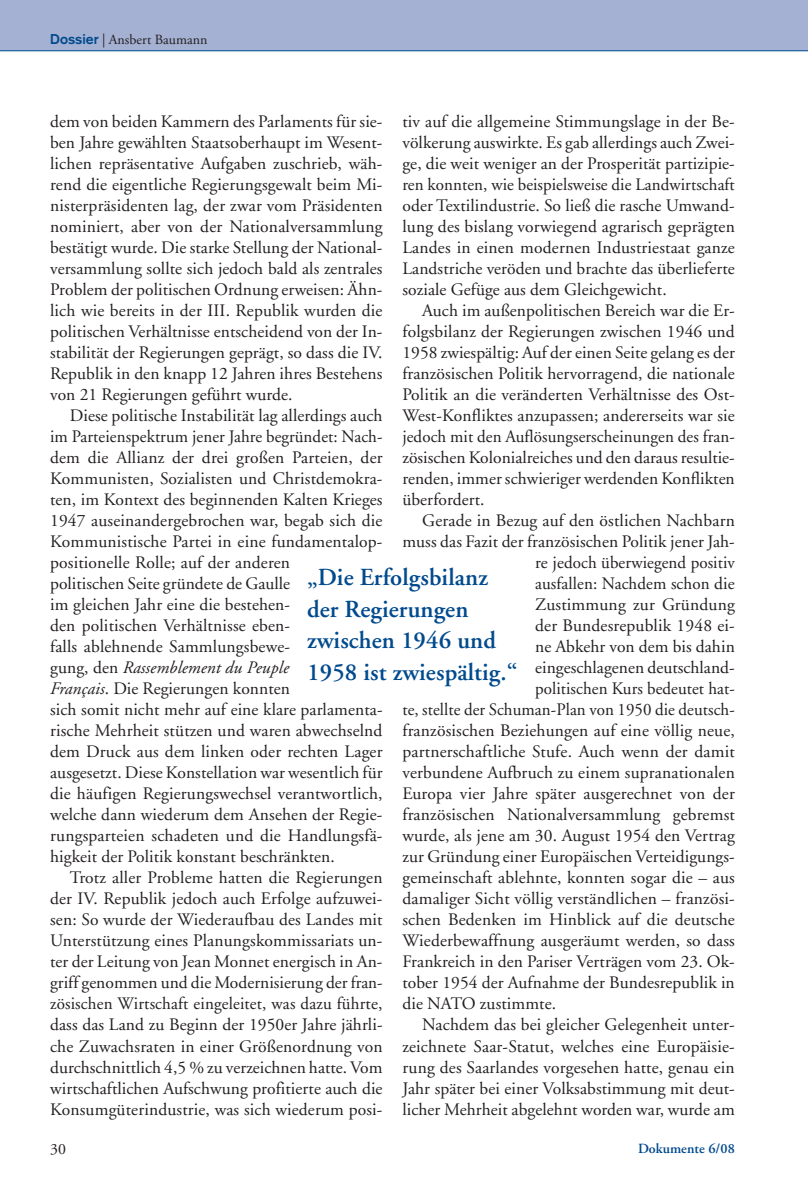
<style>
.page{position:relative;width:808px;height:1191px;background:#fff}
.page>*{position:absolute;margin:0;border:0;box-sizing:border-box;transform-origin:0 0}
.t1{font:600 24.5px/31.5px "Adobe Garamond";letter-spacing:.005em;color:#004a8d}
.t2{font:17.5px/21px "Adobe Garamond";letter-spacing:.01em;color:#231f20;text-align:justify}
.t3{font:15.75px "Adobe Garamond";color:#231f20}
.t4{font:14px "Adobe Garamond";letter-spacing:.005em;color:#231f20}
.t5{font:600 14px "Adobe Garamond";letter-spacing:.005em;color:#004a8d}
.s1{font-family:"Akzidenz Grotesk";font-weight:700;color:#004a8d}
.s2{font-style:italic}
</style>
<div class="page">
<div style="left:0;top:0;width:808px;height:52px;background:#a4b1d2"></div>
<p class="t4" style="left:50px;top:33px;width:159px"><span class="s1">Dossier</span> | Ansbert Baumann</p>
<p class="t2" style="left:50px;top:113px;width:334px">dem von beiden Kammern des Parlaments für sie&shy;ben Jahre gewählten Staatsoberhaupt im Wesent&shy;lichen repräsentative Aufgaben zuschrieb, wäh&shy;rend die eigentliche Regierungsgewalt beim Mi&shy;nisterpräsidenten lag, der zwar vom Präsidenten nominiert, aber von der Nationalversammlung bestätigt wurde. Die starke Stellung der National&shy;versammlung sollte sich jedoch bald als zentrales Problem der politischen Ordnung erweisen: Ähn&shy;lich wie bereits in der III. Republik wurden die politischen Verhältnisse entscheidend von der In&shy;stabilität der Regierungen geprägt, so dass die IV.<br>Republik in den knapp 12 Jahren ihres Bestehens von 21 Regierungen geführt wurde.</p>
<p class="t2" style="left:50px;top:407px;width:334px;text-align:left;text-indent:20px">Diese politische Instabilität lag allerdings auch im Parteienspektrum jener Jahre begründet: Nach&shy;dem die Allianz der drei großen Parteien, der Kommunisten, Sozialisten und Christdemokra&shy;ten, im Kontext des beginnenden Kalten Krieges 1947 auseinandergebrochen war, begab sich die Kommunistische Partei in eine fundamentalop&shy;positionelle Rolle; auf der anderen<br>politischen Seite gründete de Gaulle<br>im gleichen Jahr eine die bestehen-<br>den politischen Verhältnisse eben-<br>falls ablehnende Sammlungsbewe-<br>gung, den <span class="s2">Rassemblement du Peuple<br>Français</span>. Die Regierungen konnten<br>sich somit nicht mehr auf eine klare parlamenta&shy;rische Mehrheit stützen und waren abwechselnd dem Druck aus dem linken oder rechten Lager ausgesetzt. Diese Konstellation war wesentlich für die häufigen Regierungswechsel verantwortlich, welche dann wiederum dem Ansehen der Regie&shy;rungsparteien schadeten und die Handlungsfä&shy;higkeit der Politik konstant beschränkten.</p>
<p class="t2" style="left:50px;top:869px;width:334px;text-indent:20px">Trotz aller Probleme hatten die Regierungen der IV. Republik jedoch auch Erfolge aufzuwei&shy;sen: So wurde der Wiederaufbau des Landes mit Unterstützung eines Planungskommissariats un&shy;ter der Leitung von Jean Monnet energisch in An&shy;griff genommen und die Modernisierung der fran&shy;zösischen Wirtschaft eingeleitet, was dazu führte, dass das Land zu Beginn der 1950er Jahre jährli&shy;che Zuwachsraten in einer Größenordnung von durchschnittlich 4,5 % zu verzeichnen hatte. Vom wirtschaftlichen Aufschwung profitierte auch die Konsumgüterindustrie, was sich wiederum posi-</p>
<p class="t2" style="left:402px;top:113px;width:334px">tiv auf die allgemeine Stimmungslage in der Be&shy;völkerung auswirkte. Es gab allerdings auch Zwei&shy;ge, die weit weniger an der Prosperität partizipie&shy;ren konnten, wie beispielsweise die Landwirtschaft oder Textilindustrie. So ließ die rasche Umwand&shy;lung des bislang vorwiegend agrarisch geprägten Landes in einen modernen Industriestaat ganze Landstriche veröden und brachte das überlieferte soziale Gefüge aus dem Gleichgewicht.</p>
<p class="t2" style="left:402px;top:302px;width:334px;text-indent:20px">Auch im außenpolitischen Bereich war die Er&shy;folgsbilanz der Regierungen zwischen 1946 und 1958 zwiespältig: Auf der einen Seite gelang es der französischen Politik hervorragend, die nationale Politik an die veränderten Verhältnisse des Ost-West-Konfliktes anzupassen; andererseits war sie jedoch mit den Auflösungserscheinungen des fran&shy;zösischen Kolonialreiches und den daraus resultie&shy;renden, immer schwieriger werdenden Konflikten überfordert.</p>
<p class="t2" style="left:422px;top:512px;width:314px">Gerade in Bezug auf den östlichen Nachbarn</p>
<p class="t2" style="left:402px;top:533px;width:334px">muss das Fazit der französischen Politik jener Jah-</p>
<p class="t2" style="left:535px;top:554px;width:201px">re jedoch überwiegend positiv</p>
<p class="t2" style="left:535px;top:575px;width:201px">ausfallen: Nachdem schon die</p>
<p class="t2" style="left:535px;top:596px;width:201px">Zustimmung zur Gründung</p>
<p class="t2" style="left:535px;top:617px;width:201px">der Bundesrepublik 1948 ei-</p>
<p class="t2" style="left:535px;top:638px;width:201px">ne Abkehr von dem bis dahin</p>
<p class="t2" style="left:535px;top:659px;width:201px">eingeschlagenen deutschland-</p>
<p class="t2" style="left:535px;top:680px;width:201px">politischen Kurs bedeutet hat-</p>
<p class="t2" style="left:402px;top:701px;width:334px">te, stellte der Schuman-Plan von 1950 die deutsch-</p>
<p class="t2" style="left:402px;top:722px;width:334px">französischen Beziehungen auf eine völlig neue,</p>
<p class="t2" style="left:402px;top:743px;width:334px">partnerschaftliche Stufe. Auch wenn der damit</p>
<p class="t2" style="left:402px;top:764px;width:334px">verbundene Aufbruch zu einem supranationalen</p>
<p class="t2" style="left:402px;top:785px;width:334px">Europa vier Jahre später ausgerechnet von der</p>
<p class="t2" style="left:402px;top:806px;width:334px">französischen Nationalversammlung gebremst</p>
<p class="t2" style="left:402px;top:827px;width:334px">wurde, als jene am 30. August 1954 den Vertrag</p>
<p class="t2" style="left:402px;top:848px;width:334px">zur Gründung einer Europäischen Verteidigungs-</p>
<p class="t2" style="left:402px;top:869px;width:334px">gemeinschaft ablehnte, konnten sogar die – aus</p>
<p class="t2" style="left:402px;top:890px;width:334px">damaliger Sicht völlig verständlichen – französi-</p>
<p class="t2" style="left:402px;top:911px;width:334px">schen Bedenken im Hinblick auf die deutsche</p>
<p class="t2" style="left:402px;top:932px;width:334px">Wiederbewaffnung ausgeräumt werden, so dass</p>
<p class="t2" style="left:402px;top:953px;width:334px">Frankreich in den Pariser Verträgen vom 23. Ok-</p>
<p class="t2" style="left:402px;top:974px;width:334px">tober 1954 der Aufnahme der Bundesrepublik in</p>
<p class="t2" style="left:402px;top:995px;width:155px">die NATO zustimmte.</p>
<p class="t2" style="left:422px;top:1016px;width:314px">Nachdem das bei gleicher Gelegenheit unter-</p>
<p class="t2" style="left:402px;top:1037px;width:334px">zeichnete Saar-Statut, welches eine Europäisie-</p>
<p class="t2" style="left:402px;top:1058px;width:334px">rung des Saarlandes vorgesehen hatte, genau ein</p>
<p class="t2" style="left:402px;top:1079px;width:334px">Jahr später bei einer Volksabstimmung mit deut-</p>
<p class="t2" style="left:402px;top:1100px;width:334px">licher Mehrheit abgelehnt worden war, wurde am</p>
<h1 class="t1" style="left:307px;top:564px;width:212px">„Die Erfolgsbilanz der Regierungen zwischen 1946 und<br>1958 ist zwiespältig.“</h1>
<p class="t3" style="left:50px;top:1142px;width:17px">30</p>
<p class="t5" style="left:638px;top:1142px;width:98px">Dokumente 6/08</p>
</div>
